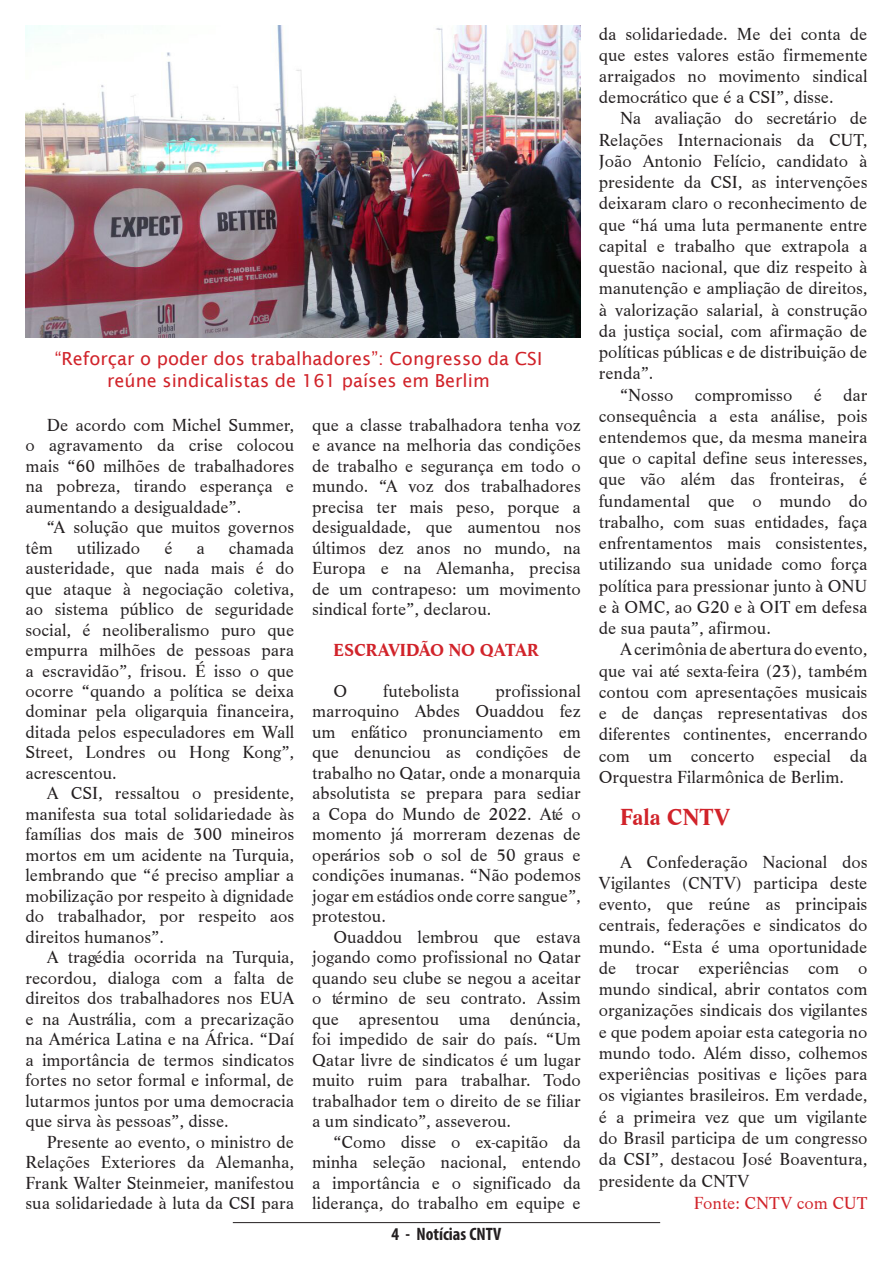
<style>
.page{position:relative;width:893px;height:1263px;background:#fff}
.page>*{position:absolute;margin:0;border:0;box-sizing:border-box;transform-origin:0 0}
.t1{font:700 24px "Life T";color:#d1232a}
.t2{font:18px/20.5px "Life T";color:#231f20;text-align:justify}
.t3{font:18px/21.6px "Lucida Sans";color:#d1232a;text-align:center}
.t4{font:700 18px "Life T";color:#d1232a}
.t5{font:18px "Life T";color:#d1232a}
.t6{font:700 condensed 18px "Myriad Pro";color:#231f20}
</style>
<div class="page">
<hr style="left:233px;top:1222px;width:427px;height:1px;background:#231f20">
<img style="left:26px;top:26px;width:555px;height:312px">
<p class="t3" style="left:55px;top:348px;width:489px">“Reforçar o poder dos trabalhadores”: Congresso da CSI reúne sindicalistas de 161 países em Berlim</p>
<p class="t2" style="left:26px;top:415px;width:270px;text-indent:21px">De acordo com Michel Summer, o agravamento da crise colocou mais “60 milhões de trabalhadores na pobreza, tirando esperança e aumentando a desigualdade”.</p>
<p class="t2" style="left:26px;top:517px;width:270px;text-indent:21px">“A solução que muitos governos têm</p>
<p class="t2" style="left:26px;top:538px;width:270px;text-indent:203px">chamada austeridade, que nada mais é do que ataque à negociação coletiva, ao sistema público de seguridade social, é neoliberalismo puro que empurra milhões de pessoas para a escravidão”, frisou. É isso o que ocorre “quando a política se deixa dominar pela oligarquia financeira, ditada pelos especuladores em Wall Street, Londres ou Hong Kong”, acrescentou.</p>
<p class="t2" style="left:26px;top:783px;width:270px;text-indent:21px">A CSI, ressaltou o presidente, manifesta sua total solidariedade às famílias dos mais de 300 mineiros mortos em um acidente na Turquia, lembrando que “é preciso ampliar a mobilização por respeito à dignidade do trabalhador, por respeito aos direitos humanos”.</p>
<p class="t2" style="left:26px;top:947px;width:270px;text-indent:21px">A tragédia ocorrida na Turquia, recordou, dialoga com a falta de direitos dos trabalhadores nos EUA e na Austrália, com a precarização na América Latina e na África. “Daí a importância de termos sindicatos fortes no setor formal e informal, de lutarmos juntos por uma democracia que sirva às pessoas”, disse.</p>
<p class="t2" style="left:26px;top:1131px;width:270px;text-indent:21px">Presente ao evento, o ministro de Relações Exteriores da Alemanha, Frank Walter Steinmeier, manifestou sua solidariedade à luta da CSI para</p>
<p class="t2" style="left:77px;top:538px;width:65px">utilizado</p>
<p class="t2" style="left:164px;top:538px;width:10px">é</p>
<p class="t2" style="left:197px;top:538px;width:10px">a</p>
<p class="t2" style="left:312px;top:415px;width:270px">que a classe trabalhadora tenha voz e avance na melhoria das condições de trabalho e segurança em todo o mundo. “A voz dos trabalhadores precisa ter mais peso, porque a desigualdade, que aumentou nos últimos dez anos no mundo, na Europa e na Alemanha, precisa de um contrapeso: um movimento sindical forte”, declarou.</p>
<p class="t4" style="left:333px;top:640px;width:207px">ESCRAVIDÃO NO QATAR</p>
<p class="t2" style="left:333px;top:681px;width:15px">O</p>
<p class="t2" style="left:383px;top:681px;width:78px">futebolista</p>
<p class="t2" style="left:312px;top:681px;width:270px;text-indent:183px">profissional marroquino Abdes Ouaddou fez um enfático pronunciamento em que denunciou as condições de trabalho no Qatar, onde a monarquia absolutista se prepara para sediar a Copa do Mundo de 2022. Até o momento já morreram dezenas de operários sob o sol de 50 graus e condições inumanas. “Não podemos jogar em estádios onde corre sangue”, protestou.</p>
<p class="t2" style="left:312px;top:927px;width:270px;text-indent:21px">Ouaddou lembrou que estava jogando como profissional no Qatar quando seu clube se negou a aceitar o término de seu contrato. Assim que apresentou uma denúncia, foi impedido de sair do país. “Um Qatar livre de sindicatos é um lugar muito ruim para trabalhar. Todo trabalhador tem o direito de se filiar a um sindicato”, asseverou.</p>
<p class="t2" style="left:312px;top:1131px;width:270px;text-indent:21px">“Como disse o ex-capitão da minha seleção nacional, entendo a importância e o significado da liderança, do trabalho em equipe e</p>
<p class="t6" style="left:392px;top:1223px;width:111px">4 - Notícias CNTV</p>
<p class="t2" style="left:599px;top:23px;width:270px;line-height:21.3px">da solidariedade. Me dei conta de que estes valores estão firmemente arraigados no movimento sindical democrático que é a CSI”, disse.</p>
<p class="t2" style="left:599px;top:108px;width:270px;line-height:21.3px;text-indent:21px">Na avaliação do secretário de Relações Internacionais da CUT, João Antonio Felício, candidato à presidente da CSI, as intervenções deixaram claro o reconhecimento de que “há uma luta permanente entre capital e trabalho que extrapola a questão nacional, que diz respeito à manutenção e ampliação de direitos, à valorização salarial, à construção da justiça social, com afirmação de políticas públicas e de distribuição de renda”.</p>
<p class="t2" style="left:599px;top:384px;width:270px;line-height:21.3px;text-indent:21px">“Nosso compromisso é dar consequência a esta análise, pois entendemos que, da mesma maneira que o capital define seus interesses, que vão além das fronteiras, é fundamental que o mundo do trabalho, com suas entidades, faça enfrentamentos mais consistentes, utilizando sua unidade como força política para pressionar junto à ONU e à OMC, ao G20 e à OIT em defesa de sua pauta”, afirmou.</p>
<p class="t2" style="left:599px;top:639px;width:270px;line-height:21.3px;text-indent:21px">A cerimônia de abertura do evento, que vai até sexta-feira (23), também contou com apresentações musicais e de danças representativas dos diferentes continentes, encerrando com um concerto especial da Orquestra Filarmônica de Berlim.</p>
<p class="t1" style="left:620px;top:803px;width:111px">Fala CNTV</p>
<p class="t2" style="left:599px;top:851px;width:270px;line-height:21.3px;text-indent:21px">A Confederação Nacional dos Vigilantes (CNTV) participa deste evento, que reúne as principais centrais, federações e sindicatos do mundo. “Esta é uma oportunidade de trocar experiências com o mundo sindical, abrir contatos com organizações sindicais dos vigilantes e que podem apoiar esta categoria no mundo todo. Além disso, colhemos experiências positivas e lições para os vigiantes brasileiros. Em verdade, é a primeira vez que um vigilante do Brasil participa de um congresso da CSI”, destacou José Boaventura, presidente da CNTV</p>
<p class="t5" style="left:694px;top:1192px;width:175px">Fonte: CNTV com CUT</p>
</div>
